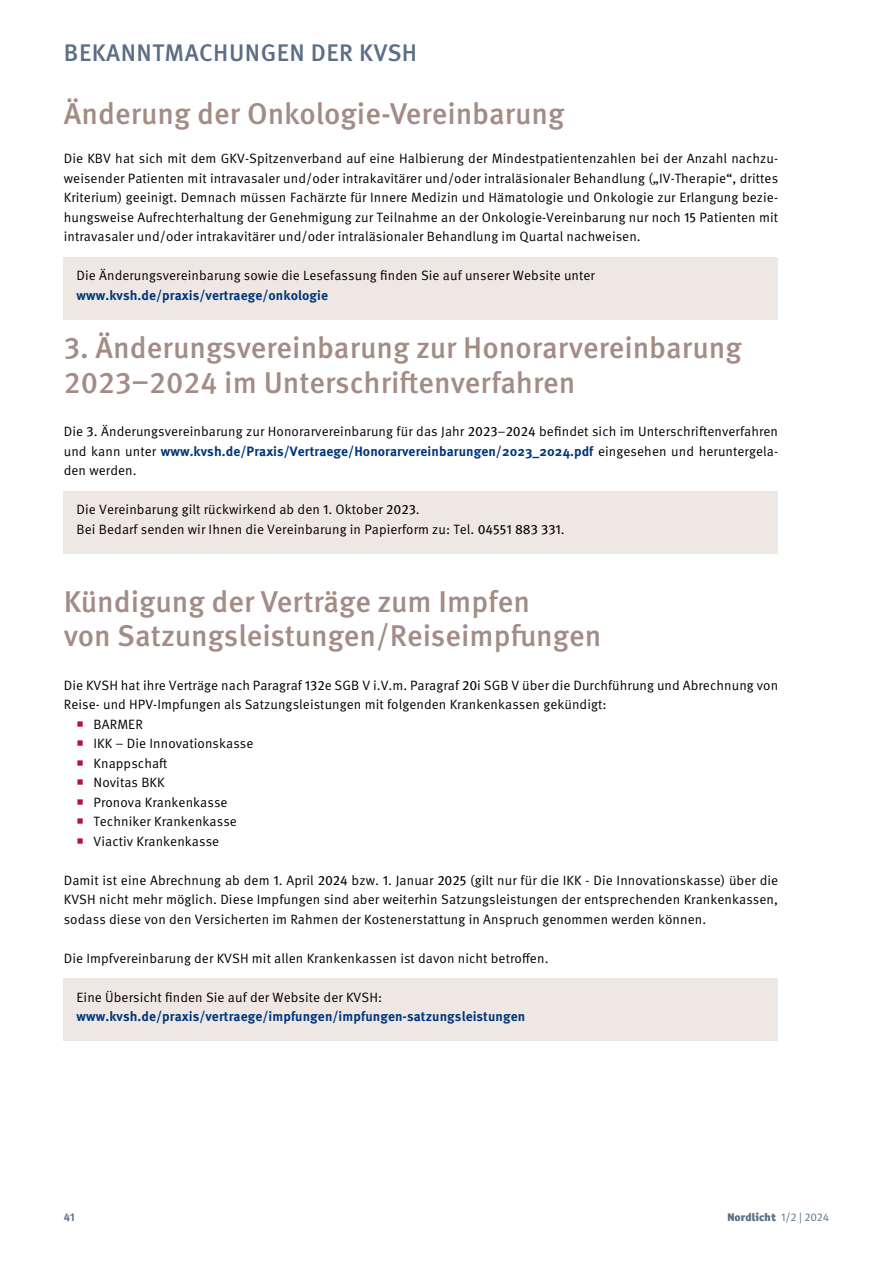
<style>
.page{position:relative;width:893px;height:1263px;background:#fff}
.page>*{position:absolute;margin:0;border:0;box-sizing:border-box;transform-origin:0 0}
.H1_Recht{font:500 30px/34.5px "Meta OT";color:#a38c85}
.Info_Kasten_Recht_co{font:500 30px "Meta OT";color:#a38c85}
.t1{font:500 24px "Meta OT";letter-spacing:.02em;color:#5b6e85}
.Info_Kasten_Recht_co-2{font:13.5px/19.5px "Meta OT";letter-spacing:.005em;color:#000;text-align:justify}
.New_copy{font:13.5px/19.5px "Meta OT";letter-spacing:.005em;color:#000;text-align:justify}
.Info_Kasten_Recht_co-3{font:700 13.5px/19.5px "Meta OT";letter-spacing:.005em;color:#00377b}
.t2{font:11.25px "Officina Sans Black ITC";letter-spacing:.005em;color:#5b6e85}
.t3{font:700 11.25px "Meta OT";color:#5b6e85}
.s1{font-style:inherit}
.s2{font-weight:700;color:#00377b}
.s3{font-weight:400;color:#000}
.s4{font-family:"Meta OT"}
</style>
<div class="page">
<div style="left:64px;top:257px;width:714px;height:63px;background:#eee7e4"></div>
<div style="left:64px;top:491px;width:714px;height:43px;background:#eee7e4"></div>
<div style="left:64px;top:510px;width:714px;height:44px;background:#eee7e4"></div>
<div style="left:64px;top:978px;width:714px;height:63px;background:#eee7e4"></div>
<h2 class="t1" style="left:64px;top:38px;width:355px">BEKANNTMACHUNGEN DER KVSH</h2>
<p class="Info_Kasten_Recht_co" style="left:64px;top:95px;width:502px">Änderung der Onkologie-Vereinbarung</p>
<p class="Info_Kasten_Recht_co-2" style="left:64px;top:149px;width:716px">Die KBV hat sich mit dem GKV-Spitzenverband auf eine Halbierung der Mindestpatientenzahlen bei der Anzahl nachzu&shy;weisender Patienten mit intravasaler und/oder intrakavitärer und/oder intraläsionaler Behandlung („IV-Therapie“, drittes Kriterium) geeinigt. Demnach müssen Fachärzte für Innere Medizin und Hämatologie und Onkologie zur Erlangung bezie&shy;hungsweise Aufrechterhaltung der Genehmigung zur Teilnahme an der Onkologie-Vereinbarung nur noch <span class="s1">15</span> Patienten mit intravasaler und/oder intrakavitärer und/oder intraläsionaler Behandlung im Quartal nachweisen.</p>
<p class="Info_Kasten_Recht_co-2" style="left:77px;top:266px;width:520px">Die Änderungsvereinbarung sowie die Lesefassung finden Sie auf unserer Website unter <span class="s2">www.kvsh.de/praxis/vertraege/onkologie</span></p>
<p class="H1_Recht" style="left:64px;top:331px;width:679px">3. Änderungsvereinbarung zur Honorarvereinbarung<br>2023–2024 im Unterschriftenverfahren</p>
<p class="New_copy" style="left:64px;top:422px;width:716px">Die <span class="s1">3</span>. Änderungsvereinbarung zur Honorarvereinbarung für das Jahr <span class="s1">2023</span>–<span class="s1">2024</span> befindet sich im Unterschriftenverfahren und kann unter <span class="s2">www.kvsh.de/Praxis/Vertraege/Honorarvereinbarungen/2023_2024.pdf</span> eingesehen und heruntergela&shy;den werden.</p>
<p class="Info_Kasten_Recht_co-2" style="left:77px;top:500px;width:345px">Die Vereinbarung gilt rückwirkend ab den <span class="s1">1</span>. Oktober <span class="s1">2023</span>.</p>
<p class="Info_Kasten_Recht_co-2" style="left:77px;top:519px;width:490px">Bei Bedarf senden wir Ihnen die Vereinbarung in Papierform zu: Tel. <span class="s1">04551 883 331</span>.</p>
<p class="H1_Recht" style="left:64px;top:584px;width:539px">Kündigung der Verträge zum Impfen<br>von Satzungsleistungen/Reiseimpfungen</p>
<p class="New_copy" style="left:64px;top:675px;width:716px">Die KVSH hat ihre Verträge nach Paragraf <span class="s1">132</span>e SGB V i.V.m. Paragraf <span class="s1">20</span>i SGB V über die Durchführung und Abrechnung von<br>Reise- und HPV-Impfungen als Satzungsleistungen mit folgenden Krankenkassen gekündigt:</p>
<p class="Info_Kasten_Recht_co-2" style="left:94px;top:714px;width:51px">BARMER</p>
<p class="Info_Kasten_Recht_co-2" style="left:94px;top:734px;width:162px">IKK – Die Innovationskasse</p>
<p class="Info_Kasten_Recht_co-2" style="left:94px;top:753px;width:75px">Knappschaft</p>
<p class="Info_Kasten_Recht_co-2" style="left:94px;top:773px;width:73px">Novitas BKK</p>
<p class="Info_Kasten_Recht_co-2" style="left:94px;top:792px;width:136px">Pronova Krankenkasse</p>
<p class="Info_Kasten_Recht_co-2" style="left:94px;top:812px;width:145px">Techniker Krankenkasse</p>
<p class="Info_Kasten_Recht_co-2" style="left:94px;top:831px;width:127px">Viactiv Krankenkasse</p>
<p class="New_copy" style="left:64px;top:870px;width:716px">Damit ist eine Abrechnung ab dem <span class="s1">1</span>. April <span class="s1">2024</span> bzw. <span class="s1">1</span>. Januar <span class="s1">2025</span> (gilt nur für die IKK - Die Innovationskasse) über die KVSH nicht mehr möglich. Diese Impfungen sind aber weiterhin Satzungsleistungen der entsprechenden Krankenkassen, sodass diese von den Versicherten im Rahmen der Kostenerstattung in Anspruch genommen werden können.</p>
<p class="New_copy" style="left:64px;top:948px;width:486px">Die Impfvereinbarung der KVSH mit allen Krankenkassen ist davon nicht betroffen.</p>
<p class="Info_Kasten_Recht_co-3" style="left:77px;top:987px;width:450px"><span class="s3">Eine Übersicht finden Sie auf der Website der KVSH: </span>www.kvsh.de/praxis/vertraege/impfungen/impfungen-satzungsleistungen</p>
<p class="t3" style="left:64px;top:1209px;width:13px">41</p>
<p class="t2" style="left:727px;top:1209px;width:103px">Nordlicht <span class="s4">1/2 | 2024</span></p>
</div>
